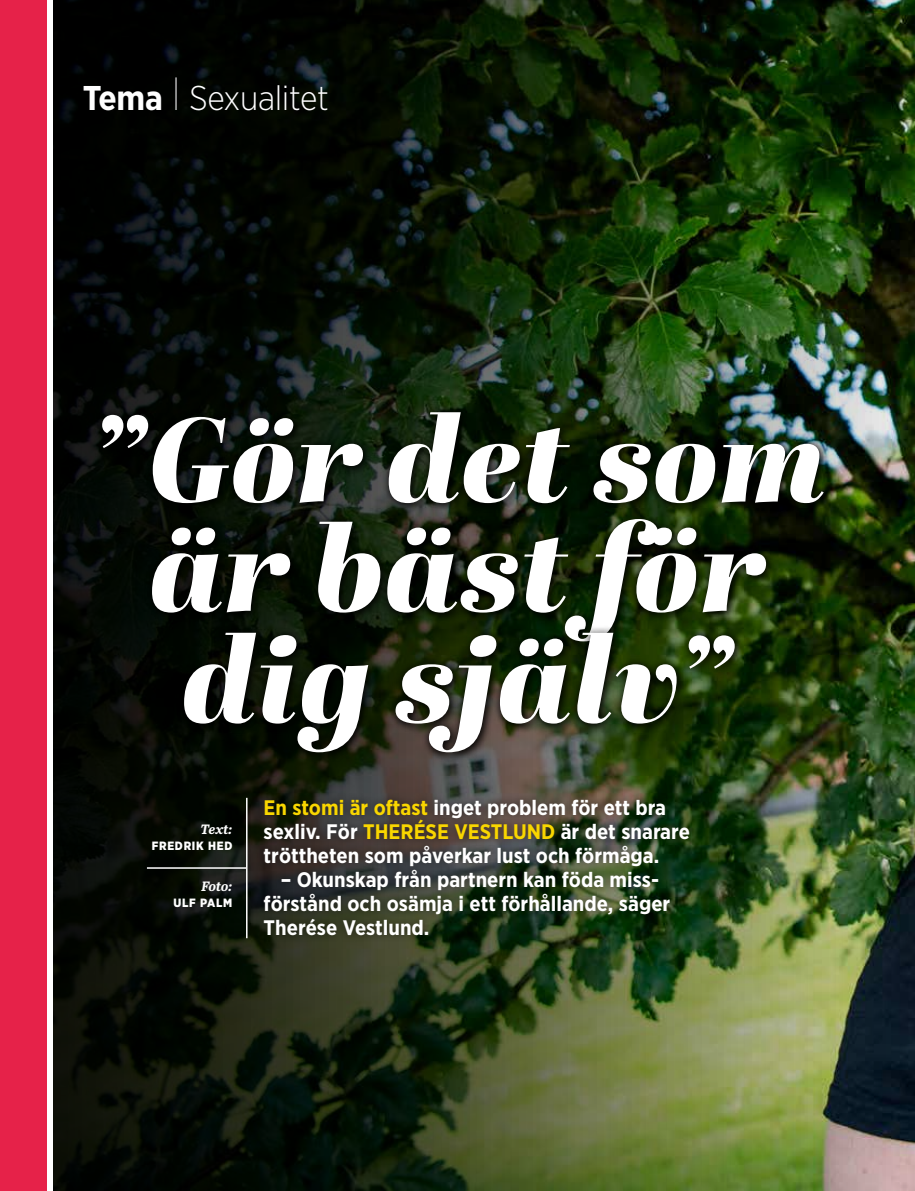
<style>
.page{position:relative;width:915px;height:1191px;background:#fff}
.page>*{position:absolute;margin:0;border:0;box-sizing:border-box;transform-origin:0 0}
.t1{font:italic 119.55px/110.2px "Abril Fatface";letter-spacing:.01em;color:#fff;text-align:center}
.t2{font:300 34.35px "Gotham Narrow";letter-spacing:-.01em;color:#fff}
.t3{font:700 21px/24px "Gotham Narrow";color:#fff}
.t4{font:italic 700 13.5px "Abril Text";letter-spacing:-.015em;color:#fff}
.t5{font:900 12px "Gotham Narrow";letter-spacing:.06em;color:#fff}
.s1{font-weight:700}
.s2{font-weight:100;font-size:46.5px}
.s3{color:#f9d600}
</style>
<div class="page">
<img style="left:53px;top:0;width:861px;height:1191px">
<div style="left:0;top:0;width:47px;height:1191px;background:#e62249"></div>
<div style="left:257px;top:791px;width:440px;height:152px;background:#000;opacity:.5"></div>
<hr style="left:246px;top:798px;width:1px;height:140px;background:#fff">
<hr style="left:147px;top:867px;width:99px;height:1px;background:#fff">
<div style="left:97px;top:407px;width:736px;height:356px;background:#000;opacity:.75"></div>
<div style="left:94px;top:404px;width:736px;height:246px;background:#000;opacity:.75"></div>
<div style="left:176px;top:624px;width:566px;height:137px;background:#000;opacity:.75"></div>
<p class="t2" style="left:83px;top:77px;width:247px"><span class="s1">Tema</span> <span class="s2">I</span> Sexualitet</p>
<p class="t1" style="left:89px;top:400px;width:737px">”Gör det som är bäst för dig själv”</p>
<p class="t4" style="left:200px;top:819px;width:33px">Text:</p>
<p class="t5" style="left:152px;top:838px;width:82px">FREDRIK HED</p>
<p class="t4" style="left:201px;top:876px;width:32px">Foto:</p>
<p class="t5" style="left:173px;top:895px;width:60px">ULF PALM</p>
<p class="t3" style="left:263px;top:795px;width:427px"><span class="s3">En stomi är oftast</span> inget problem för ett bra sexliv. För <span class="s3">THERÉSE VESTLUND</span> är det snarare tröttheten som påverkar lust och förmåga.</p>
<p class="t3" style="left:263px;top:867px;width:408px;text-indent:17px">– Okunskap från partnern kan föda miss&shy;förstånd och osämja i ett förhållande, säger<br>Therése Vestlund.</p>
</div>
